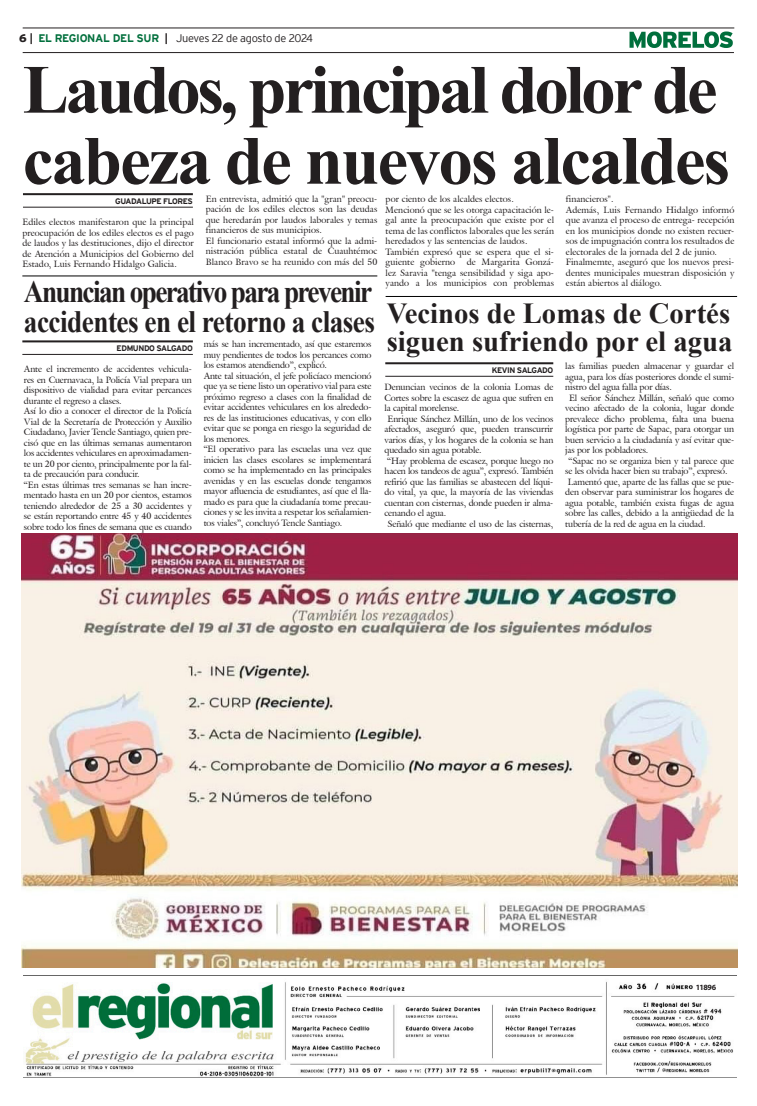
<style>
.page{position:relative;width:757px;height:1106px;background:#fff}
.page>*{position:absolute;margin:0;border:0;box-sizing:border-box;transform-origin:0 0}
.Cabeza_01{font:700 69px/71px "Times New Roman";letter-spacing:-.04em;color:#231f20}
.Cabeza_03{font:700 31px/30px "Times New Roman";letter-spacing:-.06em;color:#231f20;scale:.88 1}
.Cabeza_03-2{font:700 29px/28px "Times New Roman";color:#231f20}
.t1{font:300 11px "Interstate";letter-spacing:-.035em;color:#231f20}
.t2{font:9px/10.5px "Galliard IT Cby BT";letter-spacing:-.01em;color:#231f20;text-align:justify}
.t3{font:9px/10.5px "Galliard IT Cby BT";letter-spacing:.01em;color:#231f20}
.t4{font:700 8px "Interstate";letter-spacing:-.05em;color:#231f20}
.Txt_chico{font:700 8px "Myriad Pro";letter-spacing:-.04em;color:#231f20}
.s1{font-weight:900}
.s2{font-weight:700}
.s3{font-weight:700;color:#006f3c}
</style>
<div class="page">
<hr style="left:23px;top:28px;width:711px;height:1px;background:#231f20">
<hr style="left:23px;top:52px;width:711px;height:1px;background:#231f20">
<svg style="left:629px;top:31px;width:104px;height:17px"></svg>
<img style="left:22px;top:533px;width:715px;height:434px">
<img style="left:24px;top:975px;width:712px;height:102px">
<hr style="left:23px;top:193px;width:170px;height:2px;background:#231f20">
<hr style="left:23px;top:207px;width:170px;height:1px;background:#231f20">
<hr style="left:22px;top:340px;width:171px;height:2px;background:#231f20">
<hr style="left:22px;top:354px;width:171px;height:1px;background:#231f20">
<hr style="left:385px;top:362px;width:168px;height:2px;background:#231f20">
<hr style="left:385px;top:376px;width:168px;height:1px;background:#231f20">
<hr style="left:22px;top:275px;width:355px;height:1px;background:#000">
<hr style="left:386px;top:296px;width:351px;height:1px;background:#000">
<p class="t1" style="left:19px;top:32px;width:295px"><span class="s1">6</span> <span class="s2">|</span> <span class="s3">EL REGIONAL DEL SUR</span> <span class="s2">|</span> Jueves 22 de agosto de 2024</p>
<p class="Cabeza_01" style="left:23px;top:52px;width:709px">Laudos, principal dolor de cabeza de nuevos alcaldes</p>
<p class="t4" style="left:115px;top:196px;width:79px">GUADALUPE FLORES</p>
<p class="t2" style="left:206px;top:193px;width:173px">En entrevista, admitió que la "gran" preocu&shy;pación de los ediles electos son las deudas que heredarán por laudos laborales y temas financieros de sus municipios.</p>
<p class="t2" style="left:206px;top:235px;width:173px">El funcionario estatal informó que la admi&shy;nistración pública estatal de Cuauhtémoc Blanco Bravo se ha reunido con más del 50</p>
<p class="t3" style="left:566px;top:194px;width:49px">financieros".</p>
<p class="t2" style="left:566px;top:204px;width:170px">Además, Luis Fernando Hidalgo informó que avanza el proceso de entrega- recepción en los municipios donde no existen recuer&shy;sos de impugnación contra los resultados de electorales de la jornada del 2 de junio.</p>
<p class="t2" style="left:566px;top:257px;width:170px">Finalmemte, aseguró que los nuevos presi&shy;dentes municipales muestran disposición y están abiertos al diálogo.</p>
<p class="t3" style="left:386px;top:194px;width:130px">por ciento de los alcaldes electos.</p>
<p class="t2" style="left:386px;top:204px;width:170px">Mencionó que se les otorga capacitación le&shy;gal ante la preocupación que existe por el tema de las conflictos laborales que les serán heredados y las sentencias de laudos.</p>
<p class="t3" style="left:386px;top:246px;width:170px">También expresó que se espera que el si&shy;guiente gobierno</p>
<p class="t2" style="left:22px;top:217px;width:173px">Ediles electos manifestaron que la principal preocupación de los ediles electos es el pago de laudos y las destituciones, dijo el director de Atención a Municipios del Gobierno del Estado, Luis Fernando Hidalgo Galicia.</p>
<p class="t2" style="left:386px;top:257px;width:170px;text-indent:81px">de Margarita Gonzá&shy;lez Saravia "tenga sensibilidad y siga apo&shy;yando a los municipios con problemas</p>
<p class="Cabeza_03" style="left:24px;top:275px;width:400px">Anuncian operativo para prevenir accidentes en el retorno a clases</p>
<p class="t4" style="left:117px;top:344px;width:78px">EDMUNDO SALGADO</p>
<p class="Cabeza_03-2" style="left:387px;top:298px;width:347px">Vecinos de Lomas de Cortés siguen sufriendo por el agua</p>
<p class="t4" style="left:492px;top:365px;width:63px">KEVIN SALGADO</p>
<p class="t2" style="left:204px;top:339px;width:169px">más se han incrementado, así que estaremos muy pendientes de todos los percances como los estamos atendiendo”, explicó.</p>
<p class="t2" style="left:204px;top:370px;width:169px">Ante tal situación, el jefe policíaco mencionó que ya se tiene listo un operativo vial para este próximo regreso a clases con la finalidad de evitar accidentes vehiculares en los alrededo&shy;res de las instituciones educativas, y con ello evitar que se ponga en riesgo la seguridad de los menores.</p>
<p class="t2" style="left:204px;top:444px;width:169px">“El operativo para las escuelas una vez que inicien las clases escolares se implementará como se ha implementado en las principales avenidas y en las escuelas donde tengamos mayor afluencia de estudiantes, así que el lla&shy;mado es para que la ciudadanía tome precau&shy;ciones y se les invita a respetar los señalamien&shy;tos viales”, concluyó Tencle Santiago.</p>
<p class="t2" style="left:565px;top:361px;width:170px">las familias pueden almacenar y guardar el agua, para los días posteriores donde el sumi&shy;nistro del agua falla por días.</p>
<p class="t2" style="left:565px;top:392px;width:170px;text-indent:4px">El señor Sánchez Millán, señaló que como vecino afectado de la colonia, lugar donde prevalece dicho problema, falta una buena logística por parte de Sapac, para otorgar un buen servicio a la ciudadanía y así evitar que&shy;jas por los pobladores.</p>
<p class="t2" style="left:565px;top:455px;width:170px;text-indent:3px">“Sapac no se organiza bien y tal parece que se les olvida hacer bien su trabajo”, expresó.</p>
<p class="t2" style="left:565px;top:476px;width:170px">Lamentó que, aparte de las fallas que se pue&shy;den observar para suministrar los hogares de agua potable, también exista fugas de agua sobre las calles, debido a la antigüedad de la tubería de la red de agua en la ciudad.</p>
<p class="t2" style="left:24px;top:364px;width:169px">Ante el incremento de accidentes vehicula&shy;res en Cuernavaca, la Policía Vial prepara un dispositivo de vialidad para evitar percances durante el regreso a clases.</p>
<p class="t2" style="left:24px;top:406px;width:169px">Así lo dio a conocer el director de la Policía Vial de la Secretaría de Protección y Auxilio Ciudadano, Javier Tencle Santiago, quien pre&shy;cisó que en las últimas semanas aumentaron los accidentes vehiculares en aproximadamen&shy;te un 20 por ciento, principalmente por la fal&shy;ta de precaución para conducir.</p>
<p class="t2" style="left:24px;top:479px;width:169px">“En estas últimas tres semanas se han incre&shy;mentado hasta en un 20 por cientos, estamos teniendo alrededor de 25 a 30 accidentes y se están reportando entre 45 y 40 accidentes sobre todo los fines de semana que es cuando</p>
<p class="t2" style="left:384px;top:382px;width:170px">Denuncian vecinos de la colonia Lomas de Cortes sobre la escasez de agua que sufren en la capital morelense.</p>
<p class="t2" style="left:384px;top:413px;width:170px;text-indent:3px">Enrique Sánchez Millán, uno de los vecinos afectados, aseguró que, pueden transcurrir varios días, y los hogares de la colonia se han quedado sin agua potable.</p>
<p class="t2" style="left:384px;top:455px;width:170px;text-indent:3px">“Hay problema de escasez, porque luego no hacen los tandeos de agua”, expresó. También refirió que las familias se abastecen del líqui&shy;do vital, ya que, la mayoría de las viviendas cuentan con cisternas, donde pueden ir alma&shy;cenando el agua.</p>
<p class="t2" style="left:388px;top:518px;width:167px">Señaló que mediante el uso de las cisternas,</p>
<p class="Txt_chico" style="left:696px;top:981px;width:22px">11896</p>
</div>
